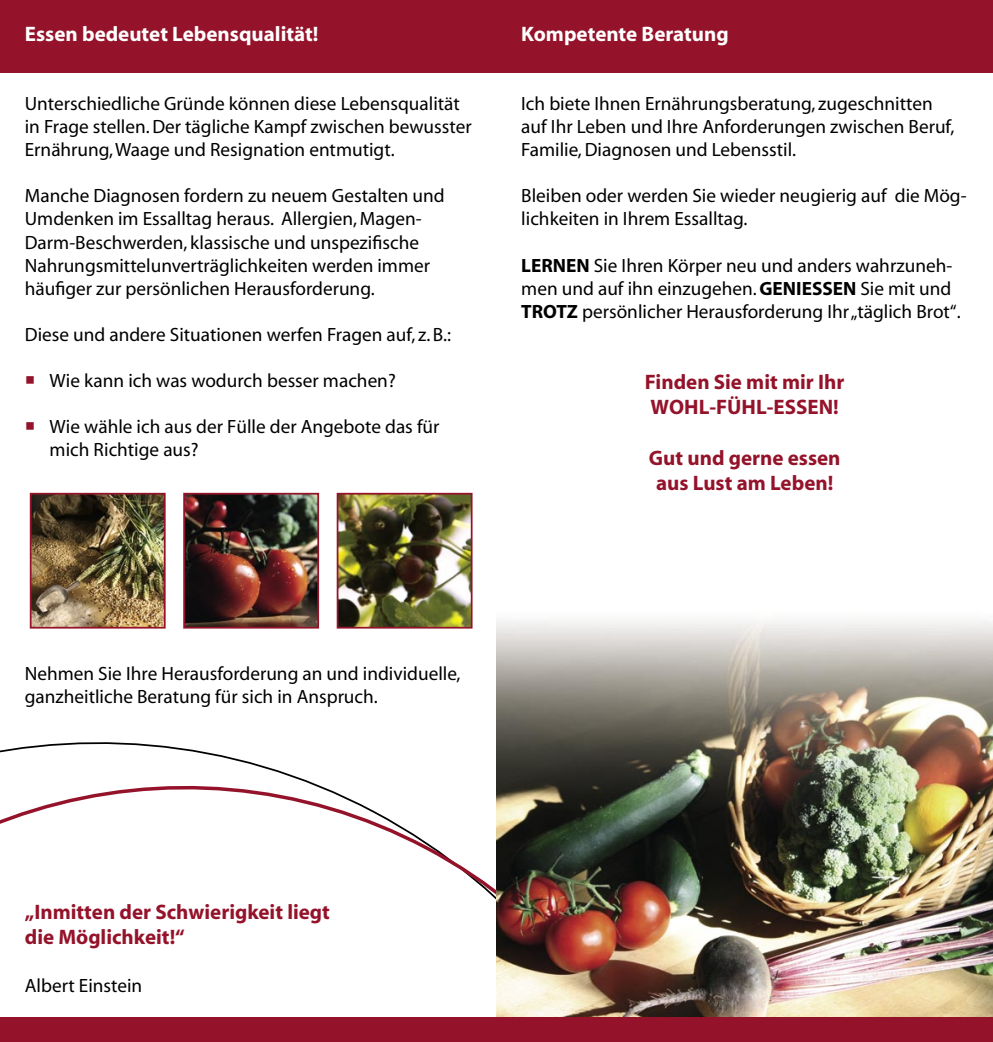
<style>
.page{position:relative;width:993px;height:1042px;background:#fff}
.page>*{position:absolute;margin:0;border:0;box-sizing:border-box;transform-origin:0 0}
.t1{font:700 21px "Myriad";color:#94132a}
.t2{font:700 21px "Myriad";color:#fff}
.t3{font:19.25px/23.1px "Myriad";color:#000}
.s1{color:#94132a}
.s2{font-weight:700}
</style>
<div class="page">
<svg style="left:0;top:601px;width:496px;height:299px"></svg>
<img style="left:496px;top:620px;width:496px;height:397px">
<div style="left:0;top:1017px;width:992px;height:25px;background:#94132a"></div>
<div style="left:0;top:0;width:992px;height:73px;background:#94132a"></div>
<img style="left:33px;top:496px;width:129px;height:129px">
<div style="left:30px;top:493px;width:135px;height:135px;border:2px solid #94132a"></div>
<img style="left:339px;top:496px;width:130px;height:129px">
<div style="left:336px;top:493px;width:136px;height:135px;border:2px solid #94132a"></div>
<img style="left:186px;top:496px;width:130px;height:129px">
<div style="left:183px;top:493px;width:136px;height:135px;border:2px solid #94132a"></div>
<p class="t2" style="left:25px;top:23px;width:295px">Essen bedeutet Lebensqualität!</p>
<p class="t3" style="left:25px;top:93px;width:448px">Unterschiedliche Gründe können diese Lebensqualität in Frage stellen. Der tägliche Kampf zwischen bewusster<br>Ernährung, Waage und Resignation entmutigt.</p>
<p class="t3" style="left:25px;top:185px;width:421px">Manche Diagnosen fordern zu neuem Gestalten und Umdenken im Essalltag heraus. Allergien, Magen-Darm-Beschwerden, klassische und unspezifische Nahrungsmittelunverträglichkeiten werden immer häufiger zur persönlichen Herausforderung.</p>
<p class="t3" style="left:25px;top:324px;width:427px">Diese und andere Situationen werfen Fragen auf, z. B.:</p>
<p class="t3" style="left:25px;top:370px;width:372px"><span class="s1">○</span> Wie kann ich was wodurch besser machen?</p>
<p class="t3" style="left:25px;top:416px;width:416px"><span class="s1">○</span> Wie wähle ich aus der Fülle der Angebote das für</p>
<p class="t3" style="left:50px;top:439px;width:150px">mich Richtige aus?</p>
<p class="t2" style="left:521px;top:23px;width:209px">Kompetente Beratung</p>
<p class="t3" style="left:521px;top:93px;width:434px">Ich biete Ihnen Ernährungsberatung, zugeschnitten auf Ihr Leben und Ihre Anforderungen zwischen Beruf,<br>Familie, Diagnosen und Lebensstil.</p>
<p class="t3" style="left:521px;top:185px;width:446px">Bleiben oder werden Sie wieder neugierig auf die Mög&shy;lichkeiten in Ihrem Essalltag.</p>
<p class="t3" style="left:521px;top:254px;width:441px"><span class="s2">LERNEN</span> Sie Ihren Körper neu und anders wahrzuneh&shy;men und auf ihn einzugehen. <span class="s2">GENIESSEN</span> Sie mit und<br><span class="s2">TROTZ</span> persönlicher Herausforderung Ihr „täglich Brot“.</p>
<p class="t1" style="left:644px;top:371px;width:201px">Finden Sie mit mir Ihr</p>
<p class="t1" style="left:650px;top:396px;width:190px">WOHL-FÜHL-ESSEN!</p>
<p class="t1" style="left:648px;top:447px;width:193px">Gut und gerne essen</p>
<p class="t1" style="left:656px;top:472px;width:179px">aus Lust am Leben!</p>
<p class="t3" style="left:25px;top:663px;width:437px">Nehmen Sie Ihre Herausforderung an und individuelle, ganzheitliche Beratung für sich in Anspruch.</p>
<p class="t1" style="left:25px;top:900px;width:306px">„Inmitten der Schwierigkeit liegt</p>
<p class="t1" style="left:25px;top:926px;width:161px">die Möglichkeit!“</p>
<p class="t3" style="left:25px;top:975px;width:119px">Albert Einstein</p>
</div>
